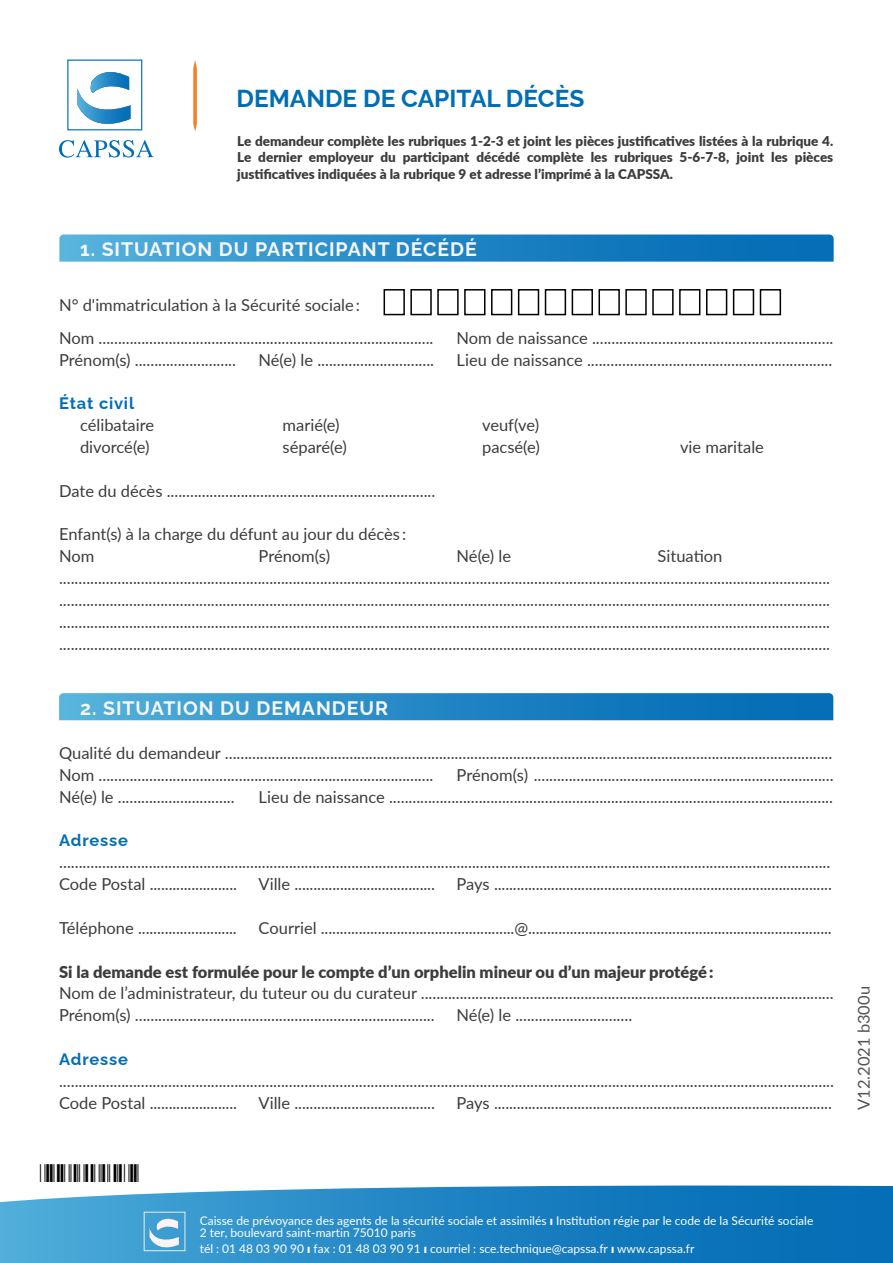
<style>
.page{position:relative;width:893px;height:1263px;background:#fff}
.page>*{position:absolute;margin:0;border:0;box-sizing:border-box;transform-origin:0 0}
.t1{font:700 24.45px "Raleway";color:#006eb6}
.t2{font:700 19.5px "Raleway";letter-spacing:.05em;color:#f7f6f5}
.t3{font:16.5px/21.9px "Lato";color:#3c3c3b}
.t4{font:900 16.5px "Lato";color:#3c3c3b}
.t5{font:700 16.5px "Raleway";letter-spacing:.05em;color:#006eb6}
.t6{font:16.5px "Lato";color:#555454}
.t7{font:900 13.5px/16.2px "Lato";color:#3c3c3b;text-align:justify}
.t8{font:12px/12.8px "Lato";color:#fff}
.s1{font-family:"Raleway";font-weight:800}
</style>
<div class="page">
<svg style="left:59px;top:234px;width:775px;height:28px;background:#2c8dc7"></svg>
<svg style="left:59px;top:693px;width:774px;height:27px;background:#268ac6"></svg>
<svg style="left:0;top:1185px;width:893px;height:78px;background:#2c8cc7"></svg>
<div style="left:144px;top:1212px;width:41px;height:39px;border:1px solid #ecebec"></div>
<svg style="left:149px;top:1214px;width:30px;height:40px"></svg>
<div style="left:384px;top:289px;width:21px;height:26px;border:2px solid #000"></div>
<div style="left:518px;top:289px;width:21px;height:26px;border:2px solid #000"></div>
<div style="left:652px;top:289px;width:22px;height:26px;border:2px solid #000"></div>
<div style="left:410px;top:289px;width:22px;height:26px;border:2px solid #000"></div>
<div style="left:545px;top:289px;width:21px;height:26px;border:2px solid #000"></div>
<div style="left:679px;top:289px;width:21px;height:26px;border:2px solid #000"></div>
<div style="left:437px;top:289px;width:22px;height:26px;border:2px solid #000"></div>
<div style="left:572px;top:289px;width:21px;height:26px;border:2px solid #000"></div>
<div style="left:706px;top:289px;width:21px;height:26px;border:2px solid #000"></div>
<div style="left:464px;top:289px;width:21px;height:26px;border:2px solid #000"></div>
<div style="left:598px;top:289px;width:22px;height:26px;border:2px solid #000"></div>
<div style="left:733px;top:289px;width:21px;height:26px;border:2px solid #000"></div>
<div style="left:491px;top:289px;width:21px;height:26px;border:2px solid #000"></div>
<div style="left:625px;top:289px;width:22px;height:26px;border:2px solid #000"></div>
<div style="left:760px;top:289px;width:21px;height:26px;border:2px solid #000"></div>
<svg style="left:193px;top:60px;width:4px;height:72px"></svg>
<svg style="left:59px;top:72px;width:95px;height:86px"></svg>
<h1 class="t1" style="left:236px;top:79px;width:349px">DEMANDE DE CAPITAL DÉCÈS</h1>
<p class="t7" style="left:237px;top:133px;width:598px">Le demandeur complète les rubriques 1-2-3 et joint les pièces justificatives listées à la rubrique 4.<br>Le dernier employeur du participant décédé complète les rubriques 5-6-7-8, joint les pièces justificatives indiquées à la rubrique 9 et adresse l’imprimé à la CAPSSA.</p>
<p class="t2" style="left:80px;top:234px;width:398px">1. SITUATION DU PARTICIPANT DÉCÉDÉ</p>
<p class="t3" style="left:59px;top:288px;width:376px;line-height:32.5px">N° d'immatriculation à la Sécurité sociale :<br>Nom ......................................................................................</p>
<p class="t3" style="left:457px;top:326px;width:378px">Nom de naissance ..............................................................</p>
<p class="t3" style="left:59px;top:348px;width:179px">Prénom(s) ..........................</p>
<p class="t3" style="left:259px;top:348px;width:177px">Né(e) le ..............................</p>
<p class="t3" style="left:457px;top:348px;width:377px">Lieu de naissance ...............................................................</p>
<p class="t5" style="left:59px;top:390px;width:77px">État civil</p>
<p class="t3" style="left:80px;top:413px;width:76px">célibataire</p>
<p class="t3" style="left:283px;top:413px;width:59px">marié(e)</p>
<p class="t3" style="left:482px;top:413px;width:59px">veuf(ve)</p>
<p class="t3" style="left:80px;top:435px;width:71px">divorcé(e)</p>
<p class="t3" style="left:283px;top:435px;width:66px">séparé(e)</p>
<p class="t3" style="left:482px;top:435px;width:59px">pacsé(e)</p>
<p class="t3" style="left:680px;top:435px;width:85px">vie maritale</p>
<p class="t3" style="left:59px;top:479px;width:378px">Date du décès .....................................................................</p>
<p class="t3" style="left:59px;top:523px;width:349px">Enfant(s) à la charge du défunt au jour du décès :<br>Nom</p>
<p class="t3" style="left:259px;top:545px;width:73px">Prénom(s)</p>
<p class="t3" style="left:457px;top:545px;width:56px">Né(e) le</p>
<p class="t3" style="left:59px;top:545px;width:773px;text-indent:599px">Situation ...................................................................................................................................................................................................... ...................................................................................................................................................................................................... ...................................................................................................................................................................................................... ......................................................................................................................................................................................................</p>
<p class="t2" style="left:80px;top:693px;width:309px">2. SITUATION DU DEMANDEUR</p>
<p class="t3" style="left:59px;top:741px;width:775px">Qualité du demandeur ............................................................................................................................................................<br>Nom ......................................................................................</p>
<p class="t3" style="left:457px;top:763px;width:378px">Prénom(s) .............................................................................</p>
<p class="t3" style="left:59px;top:785px;width:177px">Né(e) le ..............................</p>
<p class="t3" style="left:259px;top:785px;width:576px">Lieu de naissance ..................................................................................................................</p>
<p class="t5" style="left:59px;top:827px;width:70px">Adresse</p>
<p class="t3" style="left:59px;top:850px;width:773px">......................................................................................................................................................................................................<br>Code Postal .......................</p>
<p class="t3" style="left:259px;top:872px;width:178px">Ville .....................................</p>
<p class="t3" style="left:457px;top:872px;width:377px">Pays .........................................................................................</p>
<p class="t3" style="left:59px;top:916px;width:179px">Téléphone ..........................</p>
<p class="t3" style="left:259px;top:916px;width:575px">Courriel ...................................................@................................................................................</p>
<p class="t4" style="left:59px;top:959px;width:656px">Si la demande est formulée pour le compte d’un orphelin mineur ou d’un majeur protégé :</p>
<p class="t3" style="left:59px;top:982px;width:776px">Nom de l’administrateur, du tuteur ou du curateur ..........................................................................................................<br>Prénom(s) .............................................................................</p>
<p class="t3" style="left:457px;top:1004px;width:177px">Né(e) le ..............................</p>
<p class="t5" style="left:59px;top:1046px;width:70px">Adresse</p>
<p class="t3" style="left:59px;top:1069px;width:776px">.......................................................................................................................................................................................................<br>Code Postal .......................</p>
<p class="t3" style="left:259px;top:1091px;width:178px">Ville .....................................</p>
<p class="t3" style="left:457px;top:1091px;width:377px">Pays .........................................................................................</p>
<p class="t6" style="left:852px;top:1110px;width:125px;rotate:-90deg">V12.2021 b300u</p>
<p class="t8" style="left:200px;top:1213px;width:615px">Caisse de prévoyance des agents de la sécurité sociale et assimilés <span class="s1">ӏ</span> Institution régie par le code de la Sécurité sociale<br>2 ter, boulevard saint-martin 75010 paris</p>
<p class="t8" style="left:200px;top:1242px;width:496px">tél : 01 48 03 90 90 <span class="s1">ӏ</span> fax : 01 48 03 90 91 <span class="s1">ӏ</span> courriel : sce.technique@capssa.fr <span class="s1">ӏ</span> www.capssa.fr</p>
</div>
